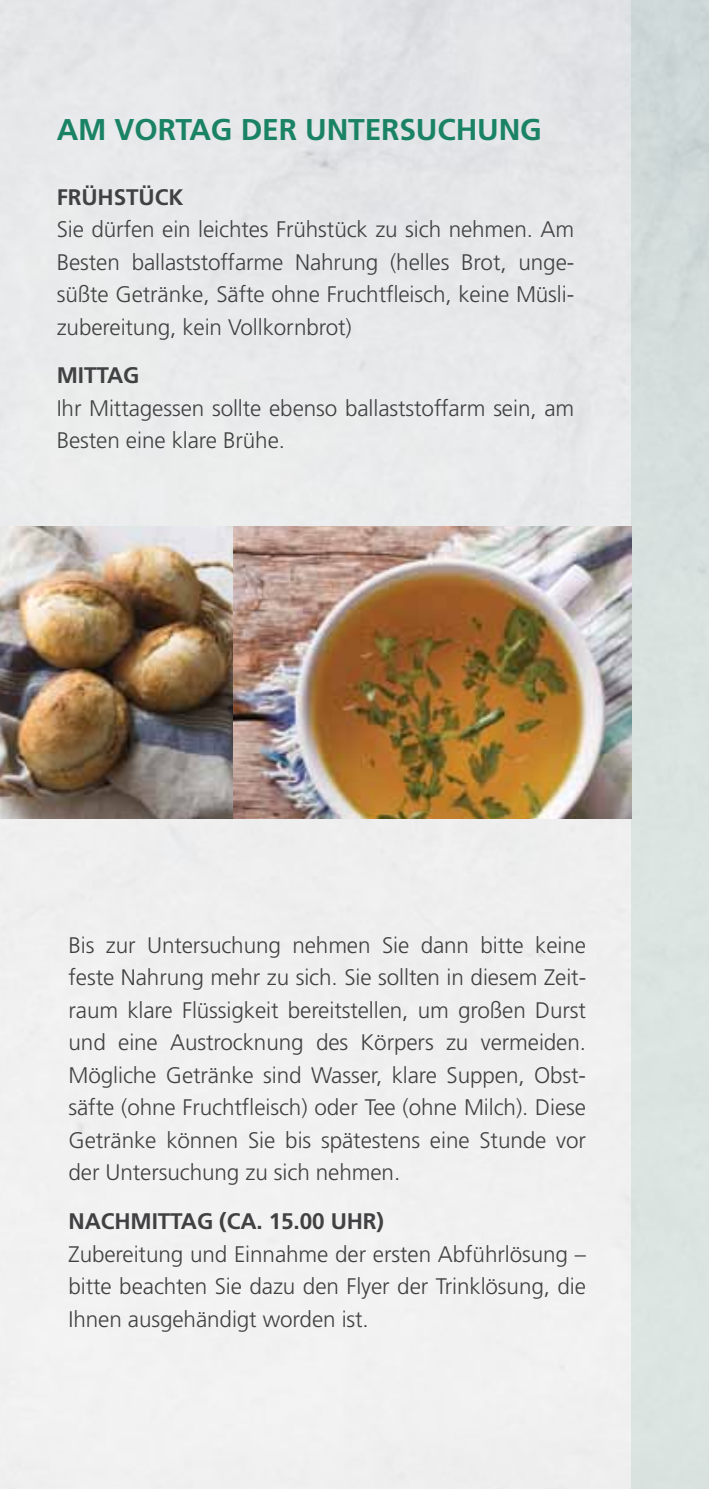
<style>
.page{position:relative;width:709px;height:1489px;background:#fff}
.page>*{position:absolute;margin:0;border:0;box-sizing:border-box;transform-origin:0 0}
.t1{font:700 30px "Frutiger LT Pro";letter-spacing:-.005em;color:#1a8265}
.t2{font:300 22.5px/32.5px "Frutiger LT Pro";letter-spacing:-.005em;color:#414042;text-align:justify}
.t3{font:700 22.5px "Frutiger LT Pro";letter-spacing:-.005em;color:#414042}
</style>
<div class="page">
<div style="left:631px;top:0;width:78px;height:1488px;background:linear-gradient(to right,#d8e1de,#d7e0de)"></div>
<img style="left:0;top:526px;width:631px;height:293px">
<h1 class="t1" style="left:57px;top:111px;width:98px">AM VORTAG</h1>
<h1 class="t1" style="left:241px;top:111px;width:19px">DER</h1>
<h1 class="t1" style="left:305px;top:111px;width:41px">UNTERSU</h1>
<h1 class="t1" style="left:437px;top:111px;width:61px">CHUNG</h1>
<p class="t3" style="left:57px;top:183px;width:126px">FRÜHSTÜCK</p>
<p class="t2" style="left:57px;top:213px;width:519px">Sie dürfen ein leichtes Frühstück zu sich nehmen. Am Besten ballaststoffarme Nahrung (helles Brot, unge&shy;süßte Getränke, Säfte ohne Fruchtfleisch, keine Müsli&shy;zubereitung, kein Vollkornbrot)</p>
<p class="t3" style="left:57px;top:362px;width:34px">MITTAG</p>
<p class="t2" style="left:57px;top:392px;width:519px">Ihr Mittagessen sollte ebenso ballaststoffarm sein, am<br>Besten eine klare Brühe.</p>
<p class="t2" style="left:69px;top:928px;width:519px">Bis zur Untersuchung nehmen Sie dann bitte keine feste Nahrung mehr zu sich. Sie sollten in diesem Zeit&shy;raum klare Flüssigkeit bereitstellen, um großen Durst und eine Austrocknung des Körpers zu vermeiden.<br>Mögliche Getränke sind Wasser, klare Suppen, Obst&shy;säfte (ohne Fruchtfleisch) oder Tee (ohne Milch). Diese Getränke können Sie bis spätestens eine Stunde vor der Untersuchung zu sich nehmen.</p>
<p class="t3" style="left:69px;top:1207px;width:77px">NACHMITTAG</p>
<p class="t3" style="left:219px;top:1207px;width:166px">(CA. 15.00 UHR)</p>
<p class="t2" style="left:69px;top:1237px;width:519px">Zubereitung und Einnahme der ersten Abführlösung – bitte beachten Sie dazu den Flyer der Trinklösung, die Ihnen ausgehändigt worden ist.</p>
</div>
